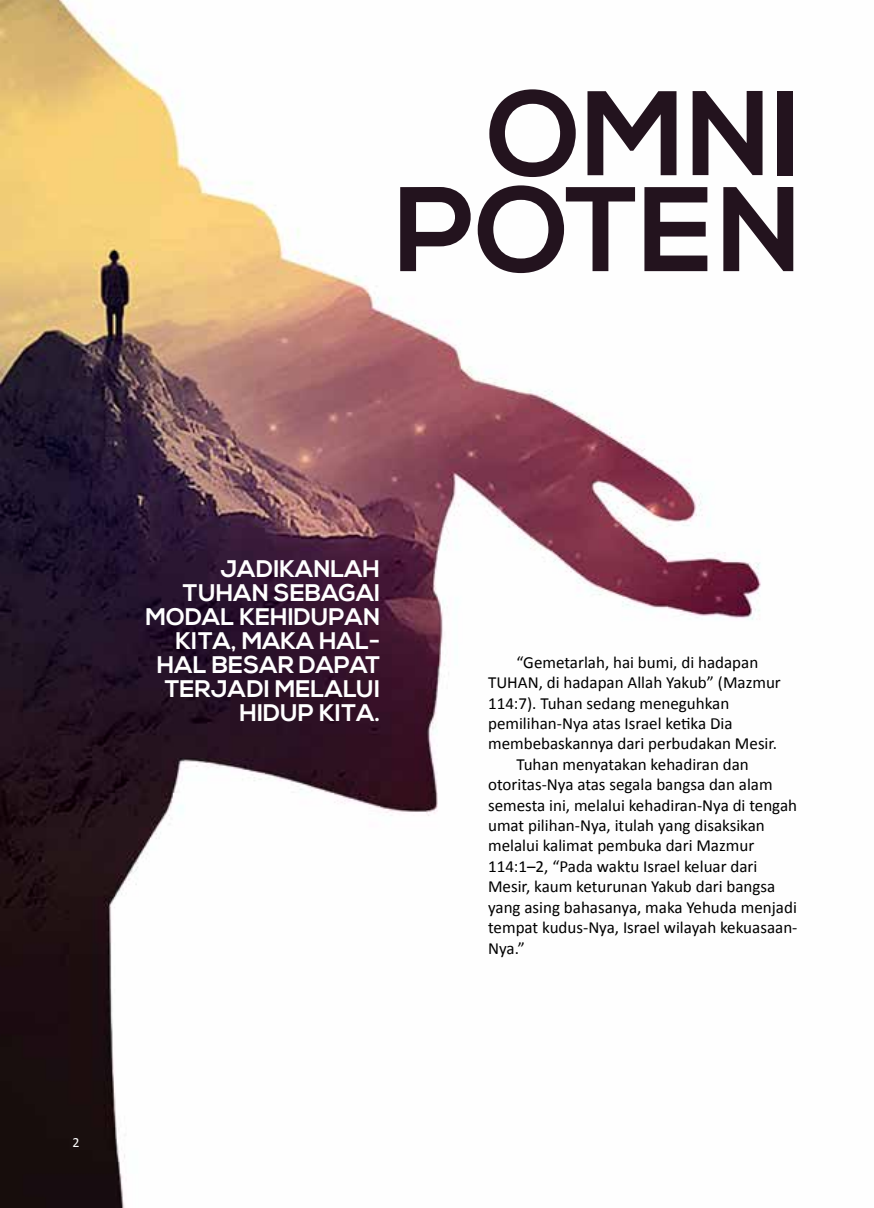
<style>
.page{position:relative;width:874px;height:1208px;background:#fff}
.page>*{position:absolute;margin:0;border:0;box-sizing:border-box;transform-origin:0 0}
.t1{font:700 120px/96px "Nexa";color:#23131e;text-align:center}
.t2{font:700 24px/24px "Nexa";color:#fff}
.t3{font:17px "Calibri";color:#000}
.t4{font:14px "Calibri";color:#fff}
</style>
<div class="page">
<img style="left:0;top:0;width:761px;height:1208px">
<h1 class="t1" style="left:394px;top:90px;width:320px">OMNI<br>POTEN</h1>
<h2 class="t2" style="left:183px;top:557px;width:199px;text-indent:37px">JADIKANLAH<br>TUHAN</h2>
<h2 class="t2" style="left:145px;top:581px;width:236px;text-align:right">SEBAGAI<br>MODAL KEHIDUPAN<br>KITA, MAKA HAL-<br>HAL BESAR DAPAT<br>TERJADI MELALUI<br>HIDUP KITA.</h2>
<p class="t4" style="left:72px;top:1133px;width:9px">2</p>
<p class="t3" style="left:516px;top:651px;width:243px">“Gemetarlah, hai bumi, di hadapan</p>
<p class="t3" style="left:488px;top:672px;width:294px">TUHAN, di hadapan Allah Yakub” (Mazmur</p>
<p class="t3" style="left:488px;top:692px;width:243px">114:7). Tuhan sedang meneguhkan</p>
<p class="t3" style="left:488px;top:712px;width:246px">pemilihan-Nya atas Israel ketika Dia</p>
<p class="t3" style="left:488px;top:733px;width:290px">membebaskannya dari perbudakan Mesir.</p>
<p class="t3" style="left:516px;top:753px;width:234px">Tuhan menyatakan kehadiran dan</p>
<p class="t3" style="left:488px;top:774px;width:286px">otoritas-Nya atas segala bangsa dan alam</p>
<p class="t3" style="left:488px;top:794px;width:310px">semesta ini, melalui kehadiran-Nya di tengah</p>
<p class="t3" style="left:488px;top:814px;width:278px">umat pilihan-Nya, itulah yang disaksikan</p>
<p class="t3" style="left:488px;top:835px;width:267px">melalui kalimat pembuka dari Mazmur</p>
<p class="t3" style="left:488px;top:855px;width:271px">114:1–2, “Pada waktu Israel keluar dari</p>
<p class="t3" style="left:488px;top:876px;width:288px">Mesir, kaum keturunan Yakub dari bangsa</p>
<p class="t3" style="left:488px;top:896px;width:310px">yang asing bahasanya, maka Yehuda menjadi</p>
<p class="t3" style="left:488px;top:916px;width:311px">tempat kudus-Nya, Israel wilayah kekuasaan-</p>
<p class="t3" style="left:488px;top:937px;width:38px">Nya.”</p>
</div>
